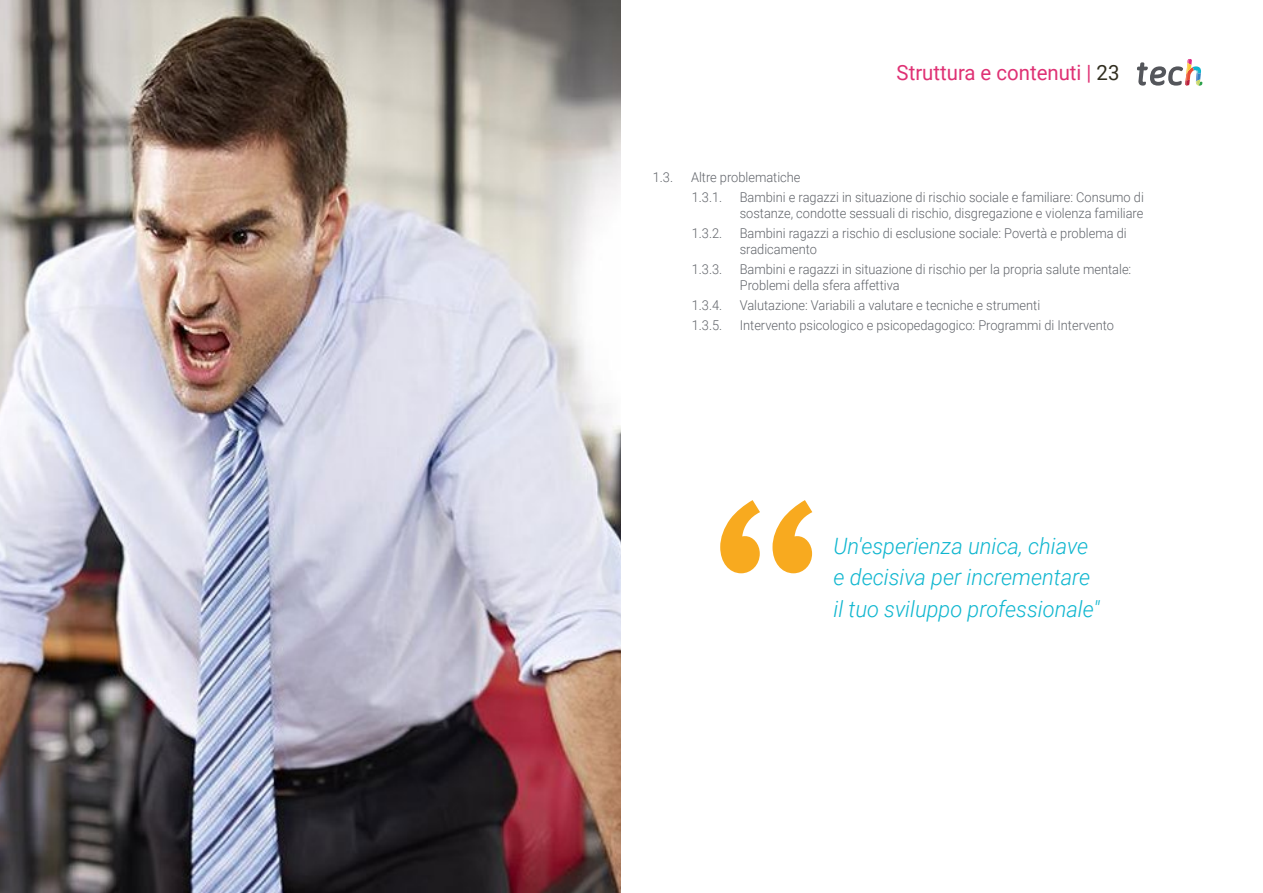
<style>
.page{position:relative;width:1263px;height:893px;background:#fff}
.page>*{position:absolute;margin:0;border:0;box-sizing:border-box;transform-origin:0 0}
.t1{font:italic 300 22.5px/31.5px "Roboto";color:#0fb6cf}
.t2{font:21px "Roboto";color:#df3174}
.t3{font:300 13.5px/15.8px "Roboto";color:#61646a;scale:.95 1}
.s1{color:#312e20}
</style>
<div class="page">
<img style="left:0;top:0;width:621px;height:893px">
<svg style="left:720px;top:500px;width:92px;height:73px"></svg>
<svg style="left:1137px;top:59px;width:65px;height:27px"></svg>
<h2 class="t2" style="left:897px;top:57px;width:224px">Struttura e contenuti | <span class="s1">23</span></h2>
<p class="t3" style="left:653px;top:169px;width:23px">1.3.</p>
<p class="t3" style="left:691px;top:167px;width:117px;line-height:20px">Altre problematiche<br>1.3.1.</p>
<p class="t3" style="left:740px;top:189px;width:427px">Bambini e ragazzi in situazione di rischio sociale e familiare: Consumo di sostanze, condotte sessuali di rischio, disgregazione e violenza familiare</p>
<p class="t3" style="left:692px;top:225px;width:34px">1.3.2.</p>
<p class="t3" style="left:740px;top:225px;width:409px">Bambini ragazzi a rischio di esclusione sociale: Povertà e problema di sradicamento</p>
<p class="t3" style="left:692px;top:261px;width:34px">1.3.3.</p>
<p class="t3" style="left:740px;top:261px;width:414px">Bambini e ragazzi in situazione di rischio per la propria salute mentale:<br>Problemi della sfera affettiva</p>
<p class="t3" style="left:692px;top:296px;width:34px">1.3.4.</p>
<p class="t3" style="left:740px;top:296px;width:318px">Valutazione: Variabili a valutare e tecniche e strumenti</p>
<p class="t3" style="left:692px;top:316px;width:34px">1.3.5.</p>
<p class="t3" style="left:740px;top:316px;width:395px">Intervento psicologico e psicopedagogico: Programmi di Intervento</p>
<h1 class="t1" style="left:834px;top:529px;width:268px">Un'esperienza unica, chiave e decisiva per incrementare il tuo sviluppo professionale"</h1>
</div>
